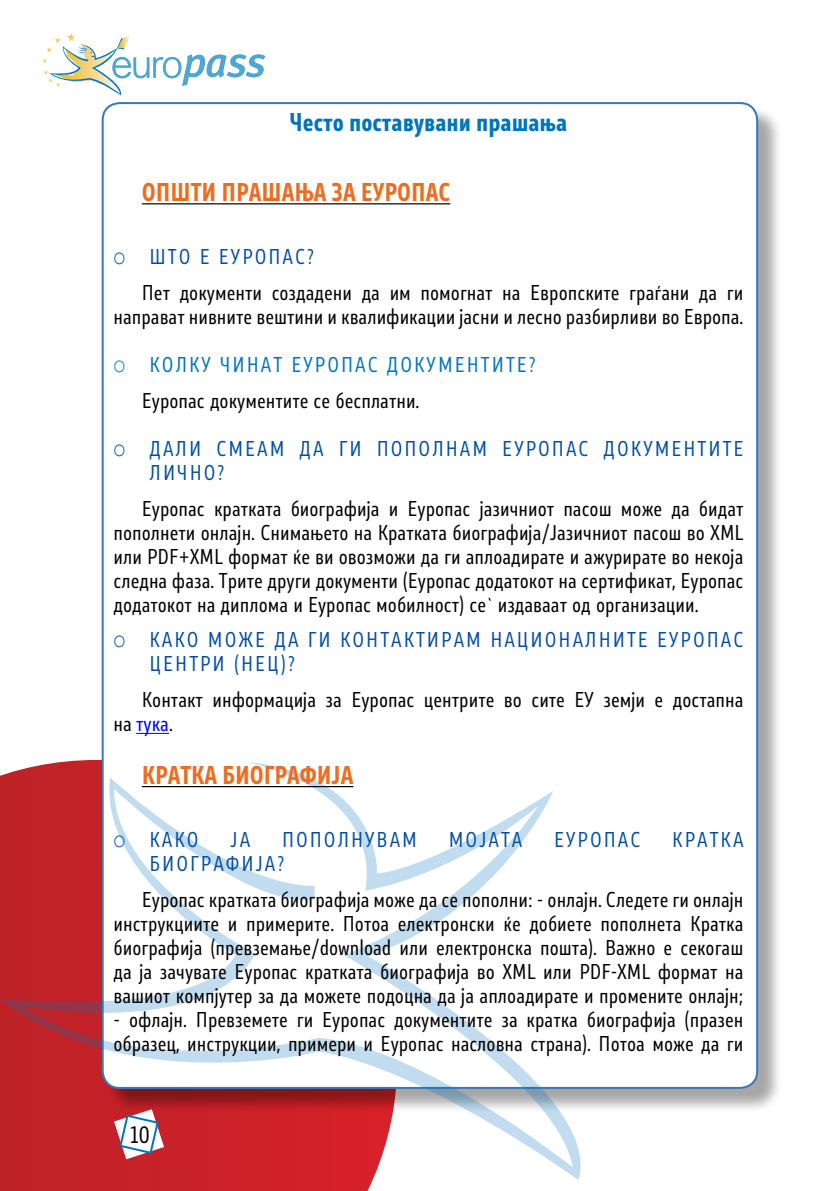
<style>
.page{position:relative;width:840px;height:1191px;background:#fff}
.page>*{position:absolute;margin:0;border:0;box-sizing:border-box;transform-origin:0 0}
.t1{font:700 24px "Stobi Sans Cn";color:#ed6d20}
.t2{font:700 24px "Stobi Sans Cn";color:#0074bc}
.t3{font:22px "Stobi Sans Cn";color:#000}
.t4{font:20px/24px "Stobi Sans Cn";color:#000}
.t5{font:20px/24px "Stobi Sans Cn";letter-spacing:.1em;color:#034ea2}
.s1{font-family:"Courier New";color:#034ea2}
.s2{color:#034ea2}
.s3{font-family:"Courier New";color:#0074bc}
.s4{color:#0074bc}
.s5{font-family:"Courier New"}
.s6{color:#00f}
</style>
<div class="page">
<svg style="left:0;top:760px;width:373px;height:431px;background:#ca272d"></svg>
<div style="left:105px;top:105px;width:677px;height:1008px;background:#000;opacity:.35"></div>
<div style="left:103px;top:103px;width:653px;height:985px;background:#fff;border-radius:17px"></div>
<svg style="left:43px;top:33px;width:222px;height:62px"></svg>
<svg style="left:0;top:761px;width:582px;height:419px"></svg>
<hr style="left:142px;top:203px;width:308px;height:1px;background:#000">
<hr style="left:136px;top:733px;width:33px;height:1px;background:#00f">
<hr style="left:142px;top:786px;width:211px;height:1px;background:#000">
<p class="t2" style="left:290px;top:106px;width:278px">Често поставувани прашања</p>
<p class="t1" style="left:142px;top:176px;width:245px">Оп шти прашања за Еуропас</p>
<p class="t4" style="left:142px;top:238px;width:602px;line-height:36px;text-indent:-28px"><span class="s1">o</span> <span class="s2">ШТО Е ЕУРОПАС?<br></span>Пет документи создадени да им помогнат на Европските граѓани да ги</p>
<p class="t4" style="left:113px;top:304px;width:631px">направат нивните вештини и квалификации јасни и лесно разбирливи во Европа.</p>
<p class="t4" style="left:142px;top:346px;width:395px;line-height:36px;text-indent:-28px"><span class="s3">o</span> <span class="s4">КОЛКУ ЧИНАТ ЕУРОПАС ДОКУМЕНТИТЕ?<br></span>Еуропас документите се бесплатни.</p>
<p class="t5" style="left:149px;top:436px;width:595px;text-indent:-36px"><span class="s5">o</span> ДАЛИ СМЕАМ ДА ГИ ПОПОЛНАМ ЕУРОПАС ДОКУМЕНТИТЕ<br>ЛИЧНО?</p>
<p class="t4" style="left:113px;top:496px;width:631px;text-align:justify;text-indent:28px">Еуропас кратката биографија и Еуропас јазичниот пасош може да бидат пополнети онлајн. Снимањето на Кратката биографија/Јазичниот пасош во XML или PDF+XML формат ќе ви овозможи да ги аплоадирате и ажурирате во некоја следна фаза. Трите други документи (Еуропас додатокот на сертификат, Еуропас додатокот на диплома и Еуропас мобилност) се` издаваат од организации.</p>
<p class="t5" style="left:149px;top:627px;width:595px;text-indent:-36px"><span class="s5">o</span> КАКО МОЖЕ ДА ГИ КОНТАКТИРАМ НАЦИОНАЛНИТЕ ЕУРОПАС<br>ЦЕНТРИ (НЕЦ)?</p>
<p class="t4" style="left:113px;top:687px;width:631px;text-indent:28px">Контакт информација за Еуропас центрите во сите ЕУ земји е достапна на <span class="s6">тука</span>.</p>
<p class="t1" style="left:142px;top:759px;width:122px">Кратка биогра</p>
<p class="t1" style="left:299px;top:759px;width:54px">фија</p>
<p class="t5" style="left:113px;top:826px;width:87px"><span class="s5">o</span> КАКО</p>
<p class="t5" style="left:230px;top:826px;width:21px">ЈА</p>
<p class="t5" style="left:282px;top:826px;width:136px">ПОПОЛНУВАМ</p>
<p class="t5" style="left:448px;top:826px;width:75px">МОЈАТА</p>
<p class="t5" style="left:554px;top:826px;width:88px">ЕУРОПАС</p>
<p class="t5" style="left:672px;top:826px;width:73px">КРАТКА</p>
<p class="t5" style="left:149px;top:850px;width:137px">БИОГРАФИЈА?</p>
<p class="t4" style="left:113px;top:886px;width:631px;text-align:justify;text-indent:28px">Еуропас кратката биографија може да се пополни: - онлајн. Следете ги онлајн инструкциите и примерите. Потоа електронски ќе добиете пополнета Кратка биографија (превземање/download или електронска пошта). Важно е секогаш да ја зачувате Еуропас кратката биографија во XML или PDF-XML формат на вашиот компјутер за да можете подоцна да ја аплоадирате и промените онлајн;</p>
<p class="t4" style="left:113px;top:1006px;width:631px">- офлајн. Превземете ги Еуропас документите за кратка биографија (празен образец, инструкции, примери и Еуропас насловна страна). Потоа може да ги</p>
<p class="t3" style="left:130px;top:1120px;width:21px">10</p>
</div>
